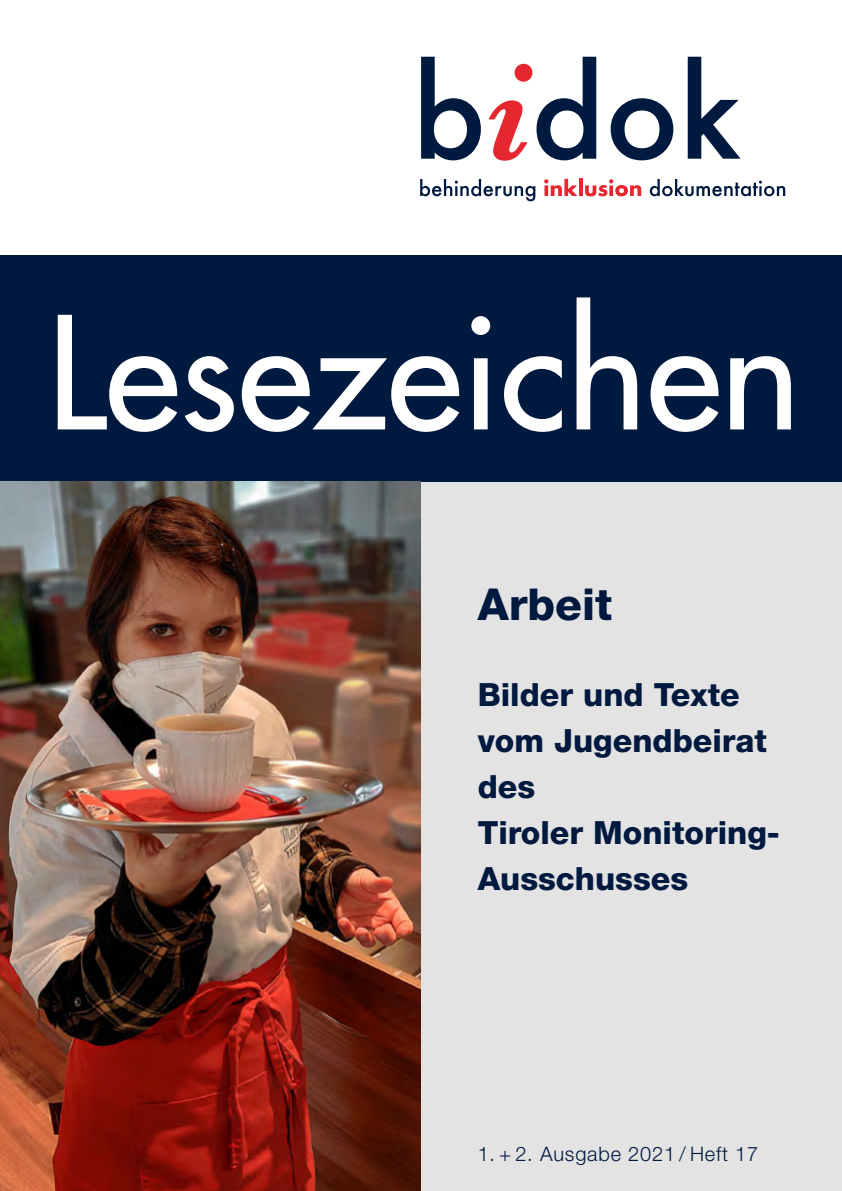
<style>
.page{position:relative;width:842px;height:1191px;background:#fff}
.page>*{position:absolute;margin:0;border:0;box-sizing:border-box;transform-origin:0 0}
.COVER_Zeitungstitel{font:500 152px "Futura Std";color:#fff}
.COVER_h2{font:800 44px "Helvetica Neue LT Pro";color:#00193e}
.COVER_h3{font:800 32px/46px "Helvetica Neue LT Pro";color:#00193e}
.COVER_heftnr{font:300 20px "Helvetica Neue LT Pro";letter-spacing:.04em;color:#00193e}
</style>
<div class="page">
<div style="left:404px;top:481px;width:438px;height:710px;background:#e3e3e3"></div>
<div style="left:0;top:255px;width:842px;height:226px;background:#00193e"></div>
<svg style="left:421px;top:57px;width:60px;height:103px"></svg>
<svg style="left:488px;top:57px;width:108px;height:104px"></svg>
<svg style="left:611px;top:98px;width:62px;height:62px"></svg>
<svg style="left:688px;top:57px;width:52px;height:102px"></svg>
<svg style="left:420px;top:179px;width:115px;height:22px"></svg>
<svg style="left:544px;top:179px;width:33px;height:17px"></svg>
<hr style="left:579px;top:179px;width:3px;height:17px;background:#e62730">
<svg style="left:585px;top:179px;width:56px;height:17px"></svg>
<svg style="left:650px;top:179px;width:135px;height:17px"></svg>
<img style="left:0;top:481px;width:421px;height:710px">
<h2 class="COVER_Zeitungstitel" style="left:47px;top:278px;width:755px">Lesezeichen</h2>
<h2 class="COVER_h2" style="left:478px;top:578px;width:136px">Arbeit</h2>
<h3 class="COVER_h3" style="left:478px;top:671px;width:304px">Bilder und Texte vom Jugendbeirat des<br>Tiroler Monitoring-<br>Ausschusses</h3>
<h1 class="COVER_heftnr" style="left:478px;top:1142px;width:282px">1. + 2. Ausgabe 2021 / Heft 17</h1>
</div>
